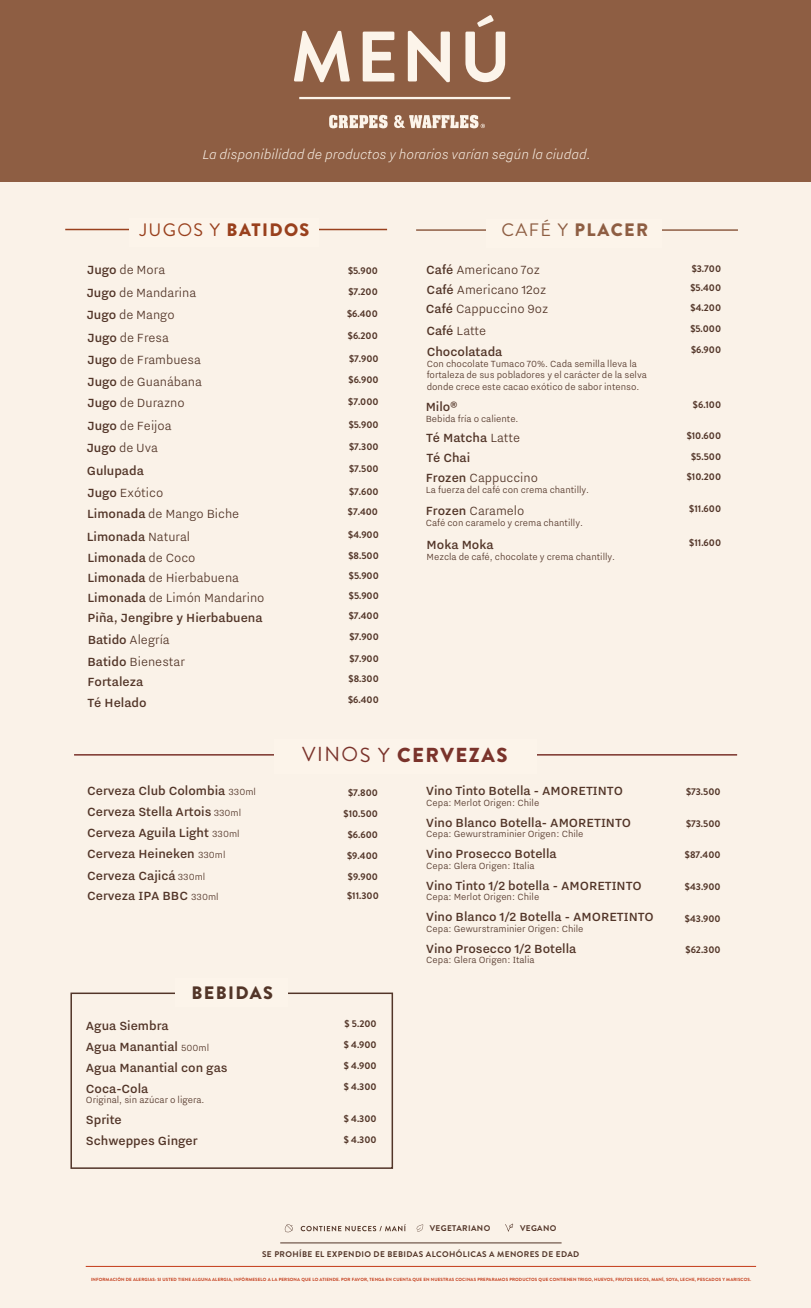
<style>
.page{position:relative;width:811px;height:1308px;background:#fff}
.page>*{position:absolute;margin:0;border:0;box-sizing:border-box;transform-origin:0 0}
.t1{font:700 71.25px "Brandon Grotesque";letter-spacing:.045em;color:#fcf4ea}
.t2{font:900 20.25px "Brandon Grotesque";letter-spacing:.07em;color:#7a332b}
.t3{font:900 18px "Brandon Grotesque";letter-spacing:.075em;color:#99401d}
.t4{font:900 18px "Brandon Grotesque";letter-spacing:.075em;color:#8e5e43}
.t5{font:900 18px "Brandon Grotesque";letter-spacing:.075em;color:#523528}
.t6{font:italic 300 15.75px "Nitti Grotesk";color:#fcf4ea}
.t7{font:500 15px/21px "Nitti Grotesk";color:#523528}
.t8{font:300 15px/19.7px "Nitti Grotesk";color:#523528}
.t9{font:300 11.25px/11.2px "Nitti Grotesk";color:#523528}
.t10{font:700 9.75px/21px "Brandon Grotesque";color:#523528;text-align:justify}
.t11{font:700 8.25px "Brandon Grotesque";letter-spacing:.045em;color:#523528}
.t12{font:700 4.5px "Brandon Grotesque";letter-spacing:.025em;color:#c33a18}
.s1{font-weight:400}
.s2{font-weight:500}
.s3{font-weight:300}
.s4{font-weight:300;font-size:11.25px}
</style>
<div class="page">
<div style="left:1px;top:0;width:810px;height:1307px;background:#faf2e8"></div>
<div style="left:70px;top:992px;width:323px;height:176px;border:2px solid #523528"></div>
<div style="left:175px;top:978px;width:113px;height:28px;background:#fcf4ea"></div>
<hr style="left:65px;top:229px;width:322px;height:1px;background:#99401d">
<div style="left:129px;top:218px;width:190px;height:29px;background:#fcf4ea"></div>
<hr style="left:416px;top:229px;width:322px;height:2px;background:#8f5e44">
<div style="left:486px;top:219px;width:176px;height:28px;background:#fcf4ea"></div>
<hr style="left:74px;top:754px;width:663px;height:1px;background:#7a332b">
<div style="left:274px;top:739px;width:263px;height:34px;background:#fcf4ea"></div>
<hr style="left:86px;top:1265px;width:670px;height:1px;background:#c33a18">
<svg style="left:301px;top:1224px;width:105px;height:7px"></svg>
<svg style="left:285px;top:1224px;width:8px;height:8px"></svg>
<svg style="left:505px;top:1223px;width:8px;height:8px"></svg>
<svg style="left:416px;top:1224px;width:7px;height:7px"></svg>
<hr style="left:280px;top:1242px;width:281px;height:1px;background:#523528">
<div style="left:0;top:0;width:811px;height:181px;background:#8e5e43"></div>
<svg style="left:394px;top:115px;width:91px;height:14px"></svg>
<svg style="left:329px;top:115px;width:59px;height:14px"></svg>
<hr style="left:299px;top:97px;width:211px;height:2px;background:#fcf4ea">
<h1 class="t1" style="left:291px;top:7px;width:222px">MENÚ</h1>
<h1 class="t1" style="left:291px;top:23px;width:222px">MENÚ</h1>
<p class="t6" style="left:202px;top:145px;width:390px">La disponibilidad de productos y horarios varían según la ciudad.</p>
<p class="t3" style="left:140px;top:217px;width:171px"><span class="s1">JUGOS Y</span> BATIDOS</p>
<p class="t4" style="left:501px;top:217px;width:148px"><span class="s1">CAFÉ Y</span> PLACER</p>
<p class="t8" style="left:426px;top:260px;width:122px"><span class="s2">Café</span> Americano 7oz<br><span class="s2">Café</span> Americano 12oz</p>
<p class="t10" style="left:692px;top:258px;width:31px">$3.700</p>
<p class="t8" style="left:87px;top:260px;width:79px"><span class="s2">Jugo</span> de Mora</p>
<p class="t10" style="left:348px;top:260px;width:31px">$5.900</p>
<p class="t10" style="left:690px;top:278px;width:32px">$5.400</p>
<p class="t8" style="left:87px;top:283px;width:111px"><span class="s2">Jugo</span> de Mandarina</p>
<p class="t10" style="left:348px;top:281px;width:31px">$7.200</p>
<p class="t8" style="left:87px;top:305px;width:89px"><span class="s2">Jugo</span> de Mango</p>
<p class="t10" style="left:347px;top:303px;width:32px">$6.400</p>
<p class="t8" style="left:88px;top:328px;width:83px"><span class="s2">Jugo</span> de Fresa</p>
<p class="t10" style="left:348px;top:325px;width:31px">$6.200</p>
<p class="t8" style="left:88px;top:350px;width:115px"><span class="s2">Jugo</span> de Frambuesa</p>
<p class="t10" style="left:349px;top:348px;width:31px">$7.900</p>
<p class="t8" style="left:88px;top:371px;width:116px"><span class="s2">Jugo</span> de Guanábana</p>
<p class="t10" style="left:348px;top:369px;width:31px">$6.900</p>
<p class="t8" style="left:88px;top:393px;width:99px"><span class="s2">Jugo</span> de Durazno</p>
<p class="t10" style="left:348px;top:391px;width:32px">$7.000</p>
<p class="t8" style="left:88px;top:415px;width:86px"><span class="s2">Jugo</span> de Feijoa</p>
<p class="t10" style="left:349px;top:414px;width:31px">$5.900</p>
<p class="t8" style="left:87px;top:438px;width:73px"><span class="s2">Jugo</span> de Uva</p>
<p class="t10" style="left:349px;top:436px;width:31px">$7.300</p>
<p class="t7" style="left:87px;top:460px;width:59px">Gulupada</p>
<p class="t10" style="left:349px;top:458px;width:31px">$7.500</p>
<p class="t8" style="left:88px;top:483px;width:77px"><span class="s2">Jugo</span> Exótico</p>
<p class="t10" style="left:349px;top:481px;width:31px">$7.600</p>
<p class="t8" style="left:87px;top:504px;width:154px"><span class="s2">Limonada</span> de Mango Biche</p>
<p class="t10" style="left:348px;top:501px;width:32px">$7.400</p>
<p class="t7" style="left:87px;top:525px;width:105px">Limonada <span class="s3">Natural</span></p>
<p class="t10" style="left:348px;top:524px;width:32px">$4.900</p>
<p class="t7" style="left:87px;top:546px;width:110px">Limonada <span class="s3">de Coco</span></p>
<p class="t10" style="left:348px;top:545px;width:32px">$8.500</p>
<p class="t8" style="left:87px;top:567px;width:153px"><span class="s2">Limonada</span> de Hierbabuena</p>
<p class="t10" style="left:349px;top:565px;width:31px">$5.900</p>
<p class="t8" style="left:88px;top:588px;width:178px"><span class="s2">Limonada</span> de Limón Mandarino</p>
<p class="t10" style="left:349px;top:585px;width:31px">$5.900</p>
<p class="t7" style="left:88px;top:606px;width:177px">Piña, Jengibre y Hierbabuena</p>
<p class="t10" style="left:349px;top:605px;width:32px">$7.400</p>
<p class="t8" style="left:88px;top:630px;width:84px"><span class="s2">Batido</span> Alegría</p>
<p class="t10" style="left:349px;top:626px;width:31px">$7.900</p>
<p class="t8" style="left:87px;top:651px;width:99px"><span class="s2">Batido</span> Bienestar</p>
<p class="t10" style="left:349px;top:648px;width:31px">$7.900</p>
<p class="t7" style="left:87px;top:671px;width:57px">Fortaleza</p>
<p class="t10" style="left:348px;top:668px;width:32px">$8.300</p>
<p class="t7" style="left:88px;top:692px;width:61px">Té Helado</p>
<p class="t10" style="left:348px;top:689px;width:32px">$6.400</p>
<p class="t8" style="left:426px;top:299px;width:124px"><span class="s2">Café</span> Cappuccino 9oz</p>
<p class="t10" style="left:690px;top:297px;width:32px">$4.200</p>
<p class="t8" style="left:426px;top:320px;width:61px"><span class="s2">Café</span> Latte</p>
<p class="t10" style="left:690px;top:318px;width:32px">$5.000</p>
<p class="t7" style="left:427px;top:341px;width:77px">Chocolatada</p>
<p class="t9" style="left:427px;top:358px;width:222px">Con chocolate Tumaco 70%. Cada semilla lleva la fortaleza de sus pobladores y el carácter de la selva donde crece este cacao exótico de sabor intenso.</p>
<p class="t10" style="left:691px;top:339px;width:31px">$6.900</p>
<p class="t10" style="left:693px;top:394px;width:30px">$6.100</p>
<p class="t7" style="left:426px;top:395px;width:34px">Milo®</p>
<p class="t9" style="left:426px;top:413px;width:94px">Bebida fría o caliente.</p>
<p class="t7" style="left:426px;top:427px;width:95px">Té Matcha <span class="s3">Latte</span></p>
<p class="t10" style="left:687px;top:425px;width:36px">$10.600</p>
<p class="t7" style="left:426px;top:447px;width:45px">Té Chai</p>
<p class="t10" style="left:691px;top:446px;width:31px">$5.500</p>
<p class="t8" style="left:426px;top:467px;width:114px"><span class="s2">Frozen</span> Cappuccino</p>
<p class="t9" style="left:426px;top:484px;width:165px">La fuerza del café con crema chantilly.</p>
<p class="t10" style="left:687px;top:466px;width:36px">$10.200</p>
<p class="t10" style="left:689px;top:498px;width:33px">$11.600</p>
<p class="t8" style="left:426px;top:500px;width:100px"><span class="s2">Frozen</span> Caramelo</p>
<p class="t9" style="left:426px;top:517px;width:159px">Café con caramelo y crema chantilly.</p>
<p class="t10" style="left:689px;top:532px;width:33px">$11.600</p>
<p class="t7" style="left:426px;top:533px;width:69px">Moka Moka</p>
<p class="t9" style="left:426px;top:551px;width:190px">Mezcla de café, chocolate y crema chantilly.</p>
<h2 class="t2" style="left:302px;top:740px;width:207px"><span class="s1">VINOS Y</span> CERVEZAS</h2>
<p class="t7" style="left:426px;top:780px;width:198px">Vino Tinto Botella - AMORETINTO</p>
<p class="t9" style="left:426px;top:797px;width:115px">Cepa: Merlot Origen: Chile</p>
<p class="t7" style="left:426px;top:811px;width:206px">Vino Blanco Botella- AMORETINTO</p>
<p class="t9" style="left:426px;top:828px;width:159px">Cepa: Gewurstraminier Origen: Chile</p>
<p class="t7" style="left:426px;top:843px;width:132px">Vino Prosecco Botella</p>
<p class="t9" style="left:426px;top:860px;width:110px">Cepa: Glera Origen: Italia</p>
<p class="t7" style="left:426px;top:874px;width:217px">Vino Tinto 1/2 botella - AMORETINTO</p>
<p class="t9" style="left:426px;top:891px;width:115px">Cepa: Merlot Origen: Chile</p>
<p class="t7" style="left:426px;top:906px;width:229px">Vino Blanco 1/2 Botella - AMORETINTO</p>
<p class="t9" style="left:426px;top:923px;width:159px">Cepa: Gewurstraminier Origen: Chile</p>
<p class="t7" style="left:426px;top:937px;width:152px">Vino Prosecco 1/2 Botella</p>
<p class="t9" style="left:426px;top:954px;width:110px">Cepa: Glera Origen: Italia</p>
<p class="t7" style="left:87px;top:780px;width:170px">Cerveza Club Colombia <span class="s4">330ml<br></span>Cerveza Stella Artois <span class="s4">330ml<br></span>Cerveza Aguila Light <span class="s4">330ml<br></span>Cerveza Heineken <span class="s4">330ml<br></span>Cerveza Cajicá <span class="s4">330ml</span></p>
<p class="t10" style="left:343px;top:781px;width:36px;text-align:center">$7.800 $10.500 $6.600 $9.400 $9.900</p>
<p class="t10" style="left:686px;top:781px;width:36px">$73.500</p>
<p class="t10" style="left:686px;top:813px;width:36px">$73.500</p>
<p class="t10" style="left:685px;top:844px;width:37px">$87.400</p>
<p class="t10" style="left:685px;top:876px;width:37px">$43.900</p>
<p class="t10" style="left:685px;top:907px;width:37px">$43.900</p>
<p class="t10" style="left:685px;top:939px;width:37px">$62.300</p>
<p class="t7" style="left:87px;top:884px;width:133px">Cerveza IPA BBC <span class="s4">330ml</span></p>
<p class="t10" style="left:347px;top:885px;width:33px">$11.300</p>
<p class="t5" style="left:191px;top:980px;width:83px">BEBIDAS</p>
<p class="t7" style="left:86px;top:1014px;width:143px">Agua Siembra<br>Agua Manantial <span class="s4">500ml<br></span>Agua Manantial con gas<br>Coca-Cola</p>
<p class="t9" style="left:86px;top:1094px;width:120px">Original, sin azúcar o ligera.</p>
<p class="t7" style="left:86px;top:1109px;width:113px">Sprite<br>Schweppes Ginger</p>
<p class="t10" style="left:344px;top:1013px;width:34px">$ 5.200 $ 4.900 $ 4.900 $ 4.300</p>
<p class="t10" style="left:344px;top:1108px;width:34px">$ 4.300 $ 4.300</p>
<p class="t11" style="left:430px;top:1222px;width:62px">VEGETARIANO</p>
<p class="t11" style="left:520px;top:1222px;width:38px">VEGANO</p>
<p class="t11" style="left:262px;top:1248px;width:319px">SE PROHÍBE EL EXPENDIO DE BEBIDAS ALCOHÓLICAS A MENORES DE EDAD</p>
<p class="t12" style="left:91px;top:1276px;width:661px">INFORMACIÓN DE ALERGIAS: SI USTED TIENE ALGUNA ALERGIA, INFÓRMESELO A LA PERSONA QUE LO ATIENDE. POR FAVOR, TENGA EN CUENTA QUE EN NUESTRAS COCINAS PREPARAMOS PRODUCTOS QUE CONTIENEN TRIGO, HUEVOS, FRUTOS SECOS, MANÍ, SOYA, LECHE, PESCADOS Y MARISCOS.</p>
</div>
